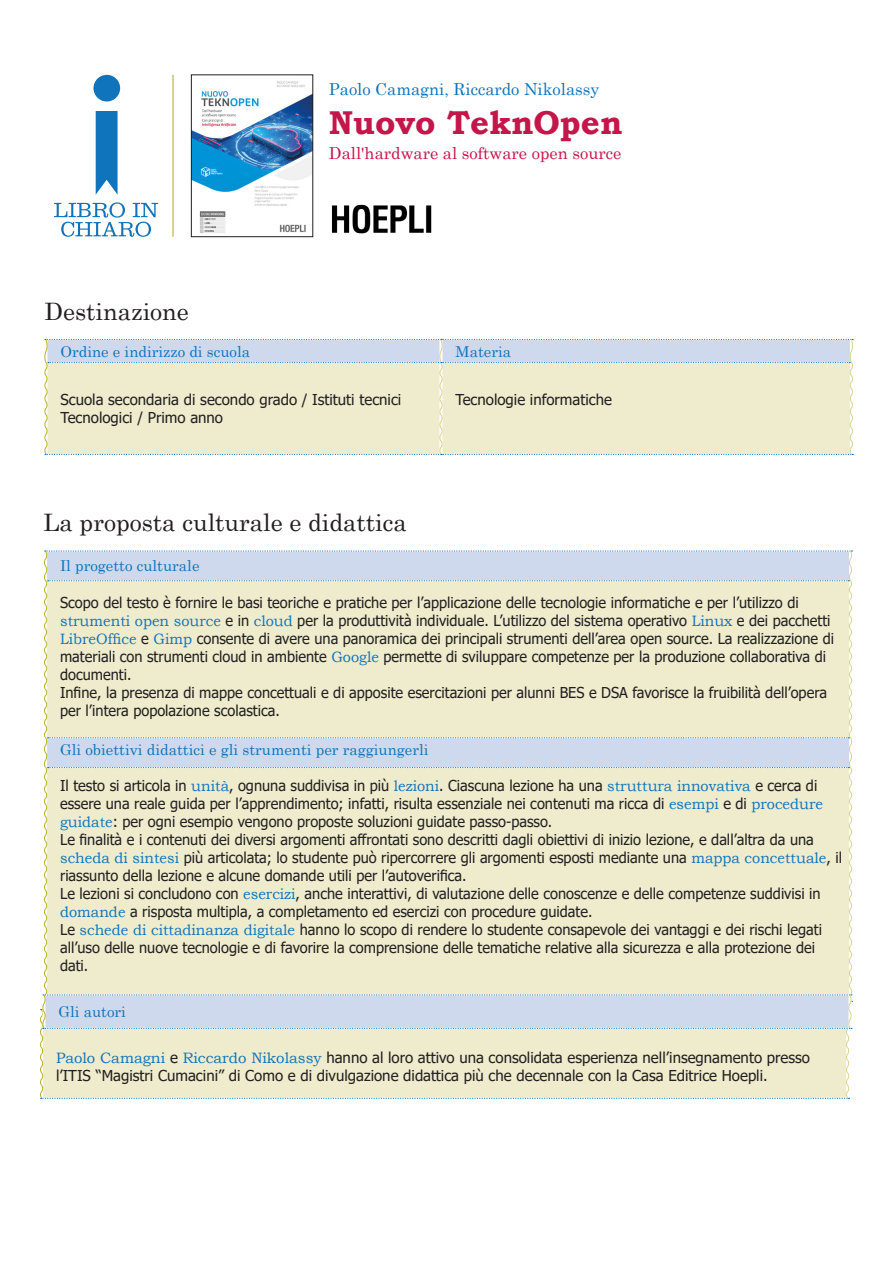
<style>
.page{position:relative;width:893px;height:1263px;background:#fff}
.page>*{position:absolute;margin:0;border:0;box-sizing:border-box;transform-origin:0 0}
.Titolo{font:700 33px "Bookman Old Style";color:#c5164a}
.t1{font:24px "Century";color:#231f20}
.t2{font:16.5px "Century";color:#c5164a}
.t3{font:16.5px "Century";color:#1074bc}
.t4{font:15px/18px "Tahoma";color:#231f20}
.t5{font:15px "Century";color:#1074bc}
.s1{font-family:"Bookman Old Style";color:#1074bc}
</style>
<div class="page">
<hr style="left:172px;top:75px;width:2px;height:162px;background:#bbb12a">
<svg style="left:96px;top:111px;width:22px;height:84px;background:#2a83c3"></svg>
<div style="left:93px;top:75px;width:27px;height:26px;background:#1074bc;border-radius:50%"></div>
<svg style="left:54px;top:202px;width:104px;height:35px"></svg>
<img style="left:193px;top:81px;width:118px;height:152px">
<div style="left:191px;top:74px;width:122px;height:163px;border:1px solid #231f20"></div>
<img style="left:332px;top:204px;width:100px;height:30px">
<svg style="left:44px;top:339px;width:810px;height:116px;background:#e6e7d3"></svg>
<svg style="left:40px;top:550px;width:813px;height:549px;background:#e8e8d2"></svg>
<p class="t1" style="left:44px;top:291px;width:146px">Destinazione</p>
<p class="t3" style="left:329px;top:75px;width:272px">Paolo Camagni, Riccardo Nikolassy</p>
<p class="Titolo" style="left:329px;top:98px;width:295px">Nuovo TeknOpen</p>
<p class="t2" style="left:329px;top:139px;width:294px">Dall'hardware al software open source</p>
<p class="t5" style="left:60px;top:339px;width:191px">Ordine e indirizzo di scuola</p>
<p class="t5" style="left:455px;top:339px;width:57px">Materia</p>
<p class="t4" style="left:60px;top:392px;width:342px">Scuola secondaria di secondo grado / Istituti tecnici<br>Tecnologici / Primo anno</p>
<p class="t4" style="left:455px;top:392px;width:158px">Tecnologie informatiche</p>
<p class="t1" style="left:44px;top:502px;width:365px">La proposta culturale e didattica</p>
<p class="t5" style="left:60px;top:553px;width:141px">Il progetto culturale</p>
<p class="t4" style="left:60px;top:594px;width:776px">Scopo del testo è fornire le basi teoriche e pratiche per l’applicazione delle tecnologie informatiche e per l’utilizzo di <span class="s1">strumenti open source</span> e in <span class="s1">cloud</span> per la produttività individuale. L’utilizzo del sistema operativo <span class="s1">Linux</span> e dei pacchetti <span class="s1">LibreOffice</span> e <span class="s1">Gimp</span> consente di avere una panoramica dei principali strumenti dell’area open source. La realizzazione di materiali con strumenti cloud in ambiente <span class="s1">Google</span> permette di sviluppare competenze per la produzione collaborativa di documenti.</p>
<p class="t4" style="left:60px;top:684px;width:768px">Infine, la presenza di mappe concettuali e di apposite esercitazioni per alunni BES e DSA favorisce la fruibilità dell’opera per l’intera popolazione scolastica.</p>
<p class="t5" style="left:60px;top:737px;width:370px">Gli obiettivi didattici e gli strumenti per raggiungerli</p>
<p class="t4" style="left:60px;top:777px;width:764px">Il testo si articola in <span class="s1">unità</span>, ognuna suddivisa in più <span class="s1">lezioni</span>. Ciascuna lezione ha una <span class="s1">struttura innovativa</span> e cerca di essere una reale guida per l’apprendimento; infatti, risulta essenziale nei contenuti ma ricca di <span class="s1">esempi</span> e di <span class="s1">procedure guidate</span>: per ogni esempio vengono proposte soluzioni guidate passo-passo.</p>
<p class="t4" style="left:60px;top:831px;width:783px">Le finalità e i contenuti dei diversi argomenti affrontati sono descritti dagli obiettivi di inizio lezione, e dall’altra da una <span class="s1">scheda di sintesi</span> più articolata; lo studente può ripercorrere gli argomenti esposti mediante una <span class="s1">mappa concettuale</span>, il riassunto della lezione e alcune domande utili per l’autoverifica.</p>
<p class="t4" style="left:60px;top:885px;width:762px">Le lezioni si concludono con <span class="s1">esercizi</span>, anche interattivi, di valutazione delle conoscenze e delle competenze suddivisi in <span class="s1">domande</span> a risposta multipla, a completamento ed esercizi con procedure guidate.</p>
<p class="t4" style="left:60px;top:921px;width:763px">Le <span class="s1">schede di cittadinanza digitale</span> hanno lo scopo di rendere lo studente consapevole dei vantaggi e dei rischi legati all’uso delle nuove tecnologie e di favorire la comprensione delle tematiche relative alla sicurezza e alla protezione dei dati.</p>
<p class="t5" style="left:59px;top:999px;width:69px">Gli autori</p>
<p class="t4" style="left:56px;top:1049px;width:755px"><span class="s1">Paolo Camagni</span> e <span class="s1">Riccardo Nikolassy</span> hanno al loro attivo una consolidata esperienza nell’insegnamento presso l’ITIS “Magistri Cumacini” di Como e di divulgazione didattica più che decennale con la Casa Editrice Hoepli.</p>
</div>
